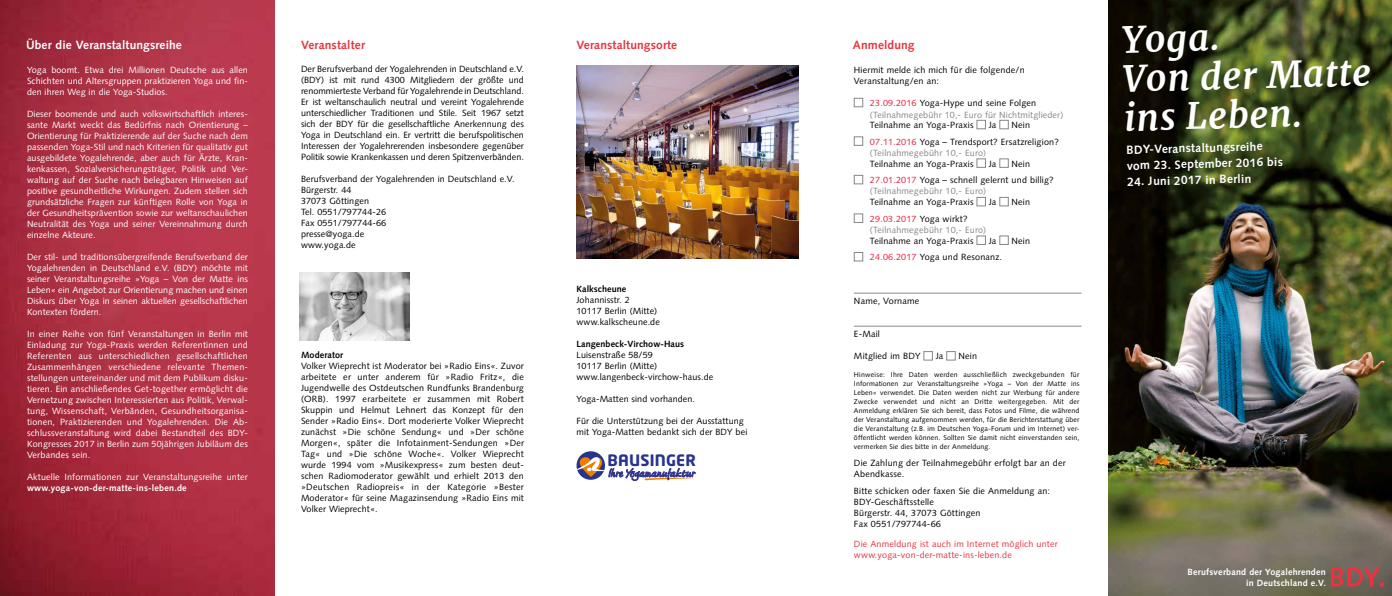
<style>
.page{position:relative;width:1392px;height:596px;background:#fff}
.page>*{position:absolute;margin:0;border:0;box-sizing:border-box;transform-origin:0 0}
.t1{font:italic 700 36.4px/38.9px "Merriweather";color:#fff}
.t2{font:700 15.5px "Neo Tech Std";letter-spacing:.015em;color:#28348b}
.t3{font:700 12px/15.9px "Syntax BDYOT";color:#fff}
.t4{font:700 12px "Syntax BDY";letter-spacing:.01em;color:#e7343f}
.t5{font:700 12px "Syntax BDY";letter-spacing:.01em;color:#fff}
.t6{font:9px/11px "Syntax BDY";letter-spacing:.01em;color:#fff;text-align:justify}
.t7{font:9px/11px "Syntax BDYOT";letter-spacing:.01em;color:#000}
.t8{font:9px/11px "Syntax BDY";letter-spacing:.02em;color:#000}
.t9{font:9px/12px "Syntax BDY";letter-spacing:.02em;color:#878787}
.t10{font:9px/11px "Syntax BDY";letter-spacing:.02em;color:#e7343f}
.t11{font:700 9px/11px "Syntax";letter-spacing:.02em;color:#fff;text-align:right}
.t12{font:700 9px "Syntax BDYOT";letter-spacing:.01em;color:#000}
.t13{font:700 9px "Syntax BDY";letter-spacing:.02em;color:#fff}
.t14{font:7px/9px "Syntax BDY";letter-spacing:.02em;color:#000;text-align:justify}
.s1{color:#e62241}
.s2{color:#000}
</style>
<div class="page">
<img style="left:0;top:0;width:275px;height:595px">
<div style="left:854px;top:98px;width:9px;height:9px;border:1px solid #878787"></div>
<div style="left:977px;top:120px;width:9px;height:9px;border:1px solid #878787"></div>
<div style="left:999px;top:120px;width:9px;height:9px;border:1px solid #878787"></div>
<div style="left:854px;top:136px;width:9px;height:9px;border:1px solid #878787"></div>
<div style="left:977px;top:158px;width:9px;height:9px;border:1px solid #878787"></div>
<div style="left:999px;top:158px;width:9px;height:9px;border:1px solid #878787"></div>
<div style="left:854px;top:175px;width:9px;height:9px;border:1px solid #878787"></div>
<div style="left:977px;top:197px;width:9px;height:9px;border:1px solid #878787"></div>
<div style="left:999px;top:197px;width:9px;height:9px;border:1px solid #878787"></div>
<div style="left:854px;top:213px;width:9px;height:9px;border:1px solid #878787"></div>
<div style="left:977px;top:235px;width:9px;height:9px;border:1px solid #878787"></div>
<div style="left:999px;top:235px;width:9px;height:9px;border:1px solid #878787"></div>
<div style="left:854px;top:252px;width:9px;height:9px;border:1px solid #878787"></div>
<hr style="left:854px;top:293px;width:227px;height:1px;background:#878787">
<hr style="left:854px;top:326px;width:227px;height:1px;background:#878787">
<div style="left:924px;top:351px;width:9px;height:9px;border:1px solid #878787"></div>
<div style="left:946px;top:351px;width:9px;height:9px;border:1px solid #878787"></div>
<img style="left:1108px;top:0;width:284px;height:595px">
<img style="left:1331px;top:567px;width:52px;height:19px">
<img style="left:576px;top:65px;width:222px;height:193px">
<svg style="left:576px;top:451px;width:29px;height:28px"></svg>
<svg style="left:577px;top:456px;width:118px;height:24px"></svg>
<img style="left:299px;top:272px;width:110px;height:68px">
<h3 class="t5" style="left:26px;top:38px;width:157px">Über die Veranstaltungsreihe</h3>
<h3 class="t4" style="left:301px;top:38px;width:65px">Veranstalter</h3>
<h3 class="t4" style="left:576px;top:38px;width:102px">Veranstaltungsorte</h3>
<h3 class="t4" style="left:853px;top:38px;width:63px">Anmeldung</h3>
<p class="t6" style="left:27px;top:64px;width:222px">Yoga boomt. Etwa drei Millionen Deutsche aus allen Schichten und Altersgruppen praktizieren Yoga und fin&shy;den ihren Weg in die Yoga-Studios.</p>
<p class="t6" style="left:27px;top:108px;width:222px;text-align:left">Dieser boomende und auch volkswirtschaftlich interes&shy;sante Markt weckt das Bedürfnis nach Orientierung – Orientierung für Praktizierende auf der Suche nach dem passenden Yoga-Stil und nach Kriterien für qualitativ gut ausgebildete Yogalehrende, aber auch für Ärzte, Kran&shy;kenkassen, Sozialversicherungsträger, Politik und Ver&shy;waltung auf der Suche nach belegbaren Hinweisen auf positive gesundheitliche Wirkungen. Zudem stellen sich grundsätzliche Fragen zur künftigen Rolle von Yoga in der Gesundheitsprävention sowie zur weltanschaulichen Neutralität des Yoga und seiner Vereinnahmung durch einzelne Akteure.</p>
<p class="t6" style="left:27px;top:251px;width:222px">Der stil- und traditionsübergreifende Berufsverband der Yogalehrenden in Deutschland e.V. (BDY) möchte mit seiner Veranstaltungsreihe »Yoga – Von der Matte ins Leben« ein Angebot zur Orientierung machen und einen Diskurs über Yoga in seinen aktuellen gesellschaftlichen Kontexten fördern.</p>
<p class="t6" style="left:27px;top:328px;width:222px;text-align:left">In einer Reihe von fünf Veranstaltungen in Berlin mit Einladung zur Yoga-Praxis werden Referentinnen und Referenten aus unterschiedlichen gesellschaftlichen Zusammenhängen verschiedene relevante Themen&shy;stellungen untereinander und mit dem Publikum disku&shy;tieren. Ein anschließendes Get-together ermöglicht die Vernetzung zwischen Interessierten aus Politik, Verwal&shy;tung, Wissenschaft, Verbänden, Gesundheitsorganisa&shy;tionen, Praktizierenden und Yogalehrenden. Die Ab-- schlussveranstaltung wird dabei Bestandteil des BDY-Kongresses 2017 in Berlin zum 50jährigen Jubiläum des Verbandes sein.</p>
<p class="t6" style="left:27px;top:471px;width:222px">Aktuelle Informationen zur Veranstaltungsreihe unter</p>
<p class="t13" style="left:27px;top:483px;width:161px">www.yoga-von-der-matte-ins-leben.de</p>
<p class="t7" style="left:301px;top:63px;width:224px;text-align:justify">Der Berufsverband der Yogalehrenden in Deutschland e.V. (BDY) ist mit rund 4300 Mitgliedern der größte und renommierteste Verband für Yogalehrende in Deutschland.<br>Er ist weltanschaulich neutral und vereint Yogalehrende unterschiedlicher Traditionen und Stile. Seit 1967 setzt sich der BDY für die gesellschaftliche Anerkennung des Yoga in Deutschland ein. Er vertritt die berufspolitischen Interessen der Yogalehrerenden insbesondere gegenüber Politik sowie Krankenkassen und deren Spitzenverbänden.</p>
<p class="t7" style="left:301px;top:173px;width:215px">Berufsverband der Yogalehrenden in Deutschland e.V.<br>Bürgerstr. 44<br>37073 Göttingen<br>Tel. 0551/797744-26<br>Fax 0551/797744-66<br>presse@yoga.de<br>www.yoga.de</p>
<p class="t12" style="left:301px;top:350px;width:44px">Moderator</p>
<p class="t7" style="left:301px;top:360px;width:225px;text-align:justify">Volker Wieprecht ist Moderator bei »Radio Eins«. Zuvor arbeitete er unter anderem für »Radio Fritz«, die Jugendwelle des Ostdeutschen Rundfunks Brandenburg (ORB). 1997 erarbeitete er zusammen mit Robert Skuppin und Helmut Lehnert das Konzept für den Sender »Radio Eins«. Dort moderierte Volker Wieprecht zunächst »Die schöne Sendung« und »Der schöne Morgen«, später die Infotainment-Sendungen »Der Tag« und »Die schöne Woche«. Volker Wieprecht wurde 1994 vom »Musikexpress« zum besten deut&shy;schen Radiomoderator gewählt und erhielt 2013 den »Deutschen Radiopreis« in der Kategorie »Bester Moderator« für seine Magazinsendung »Radio Eins mit Volker Wieprecht«.</p>
<p class="t12" style="left:576px;top:283px;width:51px">Kalkscheune</p>
<p class="t7" style="left:576px;top:294px;width:85px">Johannisstr. 2<br>10117 Berlin (Mitte) www.kalkscheune.de</p>
<p class="t12" style="left:576px;top:338px;width:109px">Langenbeck-Virchow-Haus</p>
<p class="t7" style="left:576px;top:349px;width:138px">Luisenstraße 58/59<br>10117 Berlin (Mitte) www.langenbeck-virchow-haus.de</p>
<p class="t7" style="left:576px;top:393px;width:120px">Yoga-Matten sind vorhanden.</p>
<p class="t7" style="left:576px;top:415px;width:172px">Für die Unterstützung bei der Ausstattung mit Yoga-Matten bedankt sich der BDY bei</p>
<h2 class="t2" style="left:607px;top:450px;width:90px">BAUSINGER</h2>
<p class="t8" style="left:854px;top:64px;width:172px">Hiermit melde ich mich für die folgende/n<br>Veranstaltung/en an:</p>
<p class="t9" style="left:870px;top:97px;width:195px"><span class="s1">23.09.2016</span> <span class="s2">Yoga-Hype und seine Folgen </span>(Teilnahmegebühr 10,- Euro für Nichtmitglieder)</p>
<p class="t8" style="left:870px;top:119px;width:105px">Teilnahme an Yoga-Praxis</p>
<p class="t8" style="left:989px;top:119px;width:9px">Ja</p>
<p class="t8" style="left:870px;top:117px;width:190px;line-height:16.5px;text-indent:142px">Nein<br><span class="s1">07.11.2016</span> Yoga – Trendsport? Ersatzreligion?</p>
<p class="t9" style="left:870px;top:146px;width:118px">(Teilnahmegebühr 10,- Euro)</p>
<p class="t8" style="left:870px;top:158px;width:105px">Teilnahme an Yoga-Praxis</p>
<p class="t8" style="left:989px;top:158px;width:9px">Ja</p>
<p class="t8" style="left:870px;top:155px;width:185px;line-height:16.5px;text-indent:142px">Nein<br><span class="s1">27.01.2017</span> Yoga – schnell gelernt und billig?</p>
<p class="t9" style="left:870px;top:185px;width:118px">(Teilnahmegebühr 10,- Euro)</p>
<p class="t8" style="left:870px;top:196px;width:105px">Teilnahme an Yoga-Praxis</p>
<p class="t8" style="left:989px;top:196px;width:9px">Ja</p>
<p class="t8" style="left:1011px;top:196px;width:20px">Nein</p>
<p class="t9" style="left:870px;top:213px;width:118px;line-height:11px"><span class="s1">29.03.2017</span> <span class="s2">Yoga wirkt? </span>(Teilnahmegebühr 10,- Euro)</p>
<p class="t8" style="left:870px;top:235px;width:105px">Teilnahme an Yoga-Praxis</p>
<p class="t8" style="left:989px;top:235px;width:9px">Ja</p>
<p class="t8" style="left:1011px;top:235px;width:20px">Nein</p>
<p class="t8" style="left:870px;top:251px;width:134px"><span class="s1">24.06.2017</span> Yoga und Resonanz.</p>
<p class="t8" style="left:854px;top:295px;width:67px">Name, Vorname</p>
<p class="t8" style="left:854px;top:328px;width:27px">E-Mail</p>
<p class="t8" style="left:854px;top:350px;width:68px">Mitglied im BDY</p>
<p class="t8" style="left:936px;top:350px;width:9px">Ja</p>
<p class="t8" style="left:958px;top:350px;width:20px">Nein</p>
<p class="t14" style="left:854px;top:370px;width:227px">Hinweise: Ihre Daten werden ausschließlich zweckgebunden für Informationen zur Veranstaltungsreihe »Yoga – Von der Matte ins Leben« verwendet. Die Daten werden nicht zur Werbung für andere Zwecke verwendet und nicht an Dritte weitergegeben. Mit der Anmeldung erklären Sie sich bereit, dass Fotos und Filme, die während der Veranstaltung aufgenommen werden, für die Berichterstattung über die Veranstaltung (z.B. im Deutschen Yoga-Forum und im Internet) ver&shy;öffentlicht werden können. Sollten Sie damit nicht einverstanden sein, vermerken Sie dies bitte in der Anmeldung.</p>
<p class="t8" style="left:854px;top:457px;width:213px">Die Zahlung der Teilnahmegebühr erfolgt bar an der<br>Abendkasse.</p>
<p class="t8" style="left:854px;top:484px;width:198px">Bitte schicken oder faxen Sie die Anmeldung an:<br>BDY-Geschäftsstelle<br>Bürgerstr. 44, 37073 Göttingen<br>Fax 0551/797744-66</p>
<p class="t10" style="left:854px;top:537px;width:205px">Die Anmeldung ist auch im Internet möglich unter www.yoga-von-der-matte-ins-leben.de</p>
<h1 class="t1" style="left:1122px;top:20px;width:250px;rotate:-1deg">Yoga.<br>Von der Matte ins Leben.</h1>
<h3 class="t3" style="left:1126px;top:141px;width:158px;rotate:-1deg">BDY-Veranstaltungsreihe vom 23. September 2016 bis</h3>
<h3 class="t3" style="left:1127px;top:173px;width:126px;rotate:-1deg">24. Juni 2017 in Berlin</h3>
<p class="t11" style="left:1187px;top:565px;width:140px">Berufsverband der Yogalehrenden in Deutschland e.V.</p>
</div>
